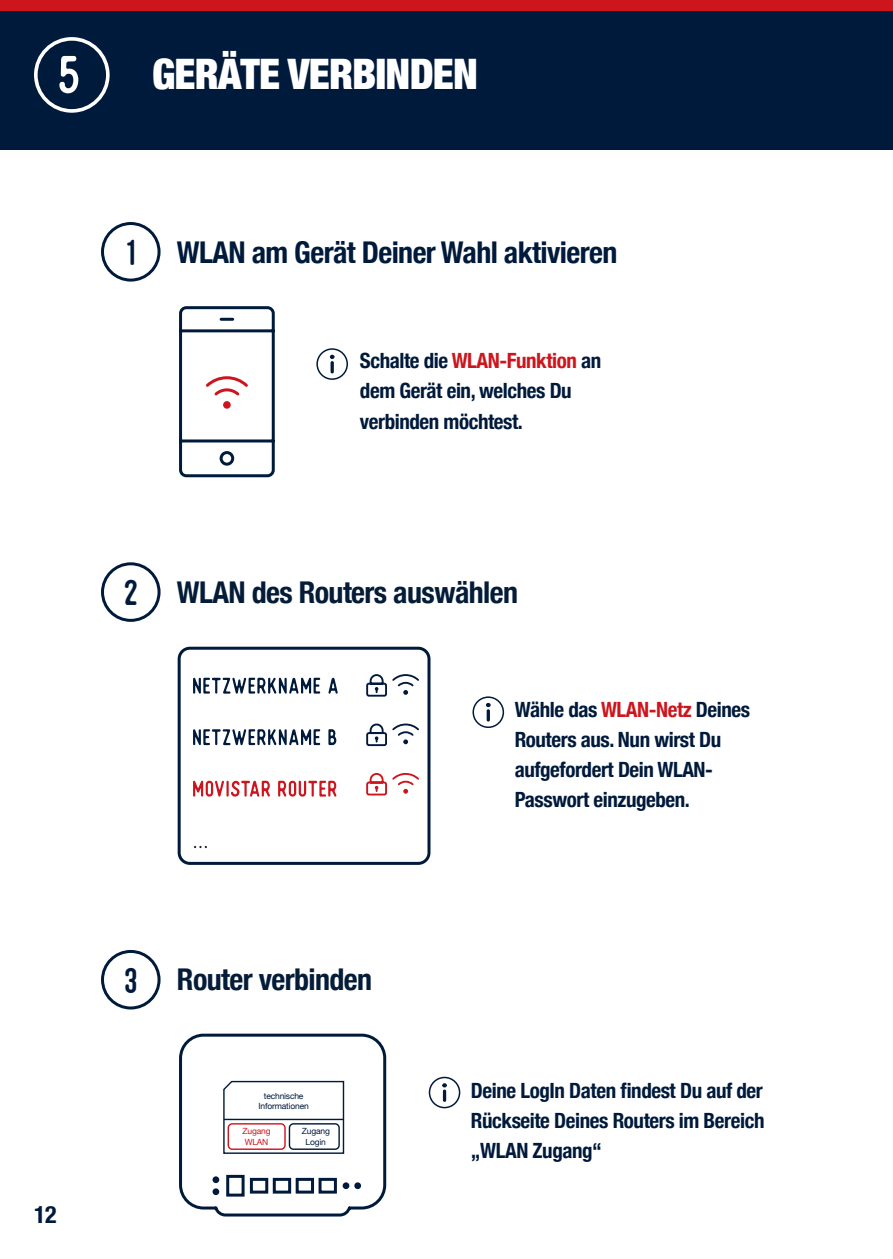
<style>
.page{position:relative;width:893px;height:1259px;background:#fff}
.page>*{position:absolute;margin:0;border:0;box-sizing:border-box;transform-origin:0 0}
.t1{font:54px "Voster Typeface";color:#fff}
.t2{font:900 condensed 42px "Helvetica Neue";letter-spacing:-.02em;color:#fff}
.t3{font:36px "Voster Typeface";color:#001a3b}
.t4{font:700 condensed 30px "Helvetica Neue";letter-spacing:-.02em;color:#051c38}
.t5{font:700 condensed 30px "Helvetica Neue";letter-spacing:-.02em;color:#001a3b}
.t6{font:700 condensed 24px "Helvetica Neue";color:#001a3b}
.t7{font:700 condensed 21px/30px "Helvetica Neue";letter-spacing:-.02em;color:#001a3b}
.t8{font:8.4px/10.2px "Helvetica Neue";letter-spacing:-.02em;color:#001a3b;text-align:center}
.t9{font:8.4px/10.2px "Helvetica Neue";letter-spacing:-.02em;color:#cd151d}
.s1{color:#cd151d}
.s2{font-family:"Voster Typeface";font-weight:400;font-stretch:normal;font-size:36px;color:#001a3b}
</style>
<div class="page">
<div style="left:0;top:0;width:893px;height:150px;background:#001a3b"></div>
<div style="left:0;top:0;width:893px;height:11px;background:#cd151d"></div>
<div style="left:101px;top:222px;width:60px;height:59px;border:3px solid #001a3b;border-radius:50%"></div>
<div style="left:101px;top:562px;width:60px;height:60px;border:3px solid #001a3b;border-radius:50%"></div>
<svg style="left:179px;top:306px;width:96px;height:172px"></svg>
<div style="left:223px;top:401px;width:8px;height:8px;background:#cd151d;border-radius:50%"></div>
<svg style="left:316px;top:348px;width:32px;height:32px"></svg>
<svg style="left:472px;top:696px;width:32px;height:32px"></svg>
<div style="left:178px;top:647px;width:252px;height:218px;border:3px solid #001a3b;border-radius:11px"></div>
<svg style="left:193px;top:677px;width:128px;height:17px"></svg>
<svg style="left:328px;top:677px;width:10px;height:17px"></svg>
<svg style="left:193px;top:729px;width:128px;height:17px"></svg>
<svg style="left:328px;top:729px;width:8px;height:16px"></svg>
<svg style="left:193px;top:780px;width:77px;height:17px"></svg>
<svg style="left:278px;top:780px;width:59px;height:17px"></svg>
<svg style="left:194px;top:846px;width:13px;height:2px"></svg>
<svg style="left:366px;top:674px;width:53px;height:23px"></svg>
<svg style="left:366px;top:723px;width:53px;height:24px"></svg>
<svg style="left:366px;top:773px;width:53px;height:23px"></svg>
<div style="left:101px;top:950px;width:60px;height:59px;border:3px solid #001a3b;border-radius:50%"></div>
<svg style="left:429px;top:1076px;width:31px;height:32px"></svg>
<svg style="left:34px;top:37px;width:76px;height:76px"></svg>
<svg style="left:179px;top:1033px;width:208px;height:184px"></svg>
<hr style="left:224px;top:1118px;width:119px;height:2px;background:#001a3b">
<div style="left:228px;top:1123px;width:58px;height:27px;border:1px solid #cd151d;border-radius:4px"></div>
<div style="left:289px;top:1123px;width:51px;height:27px;border:1px solid #001a3b;border-radius:4px"></div>
<h1 class="t1" style="left:59px;top:40px;width:26px">5</h1>
<h2 class="t2" style="left:152px;top:39px;width:327px">GERÄTE VERBINDEN</h2>
<h3 class="t3" style="left:128px;top:230px;width:12px">1</h3>
<h3 class="t5" style="left:177px;top:227px;width:442px">WLAN am Gerät Deiner Wahl aktivieren</h3>
<p class="t7" style="left:360px;top:344px;width:243px">Schalte die <span class="s1">WLAN-Funktion</span> an dem Gerät ein, welches Du verbinden möchtest.</p>
<h3 class="t3" style="left:125px;top:570px;width:17px">2</h3>
<h3 class="t4" style="left:177px;top:567px;width:343px">WLAN des Routers auswählen</h3>
<p class="t7" style="left:515px;top:692px;width:237px">Wähle das <span class="s1">WLAN-Netz</span> Deines<br>Routers aus. Nun wirst Du aufgefordert Dein WLAN-<br>Passwort einzugeben.</p>
<p class="t6" style="left:34px;top:1194px;width:24px">12</p>
<h3 class="t4" style="left:126px;top:955px;width:248px"><span class="s2">3</span> Router verbinden</h3>
<p class="t8" style="left:259px;top:1091px;width:52px">technische<br>Informationen</p>
<p class="t9" style="left:242px;top:1126px;width:30px">Zugang<br>WLAN</p>
<p class="t8" style="left:302px;top:1126px;width:30px">Zugang<br>Login</p>
<p class="t7" style="left:471px;top:1074px;width:295px;text-align:justify">Deine LogIn Daten findest Du auf der Rückseite Deines Routers im Bereich „WLAN Zugang“</p>
</div>
